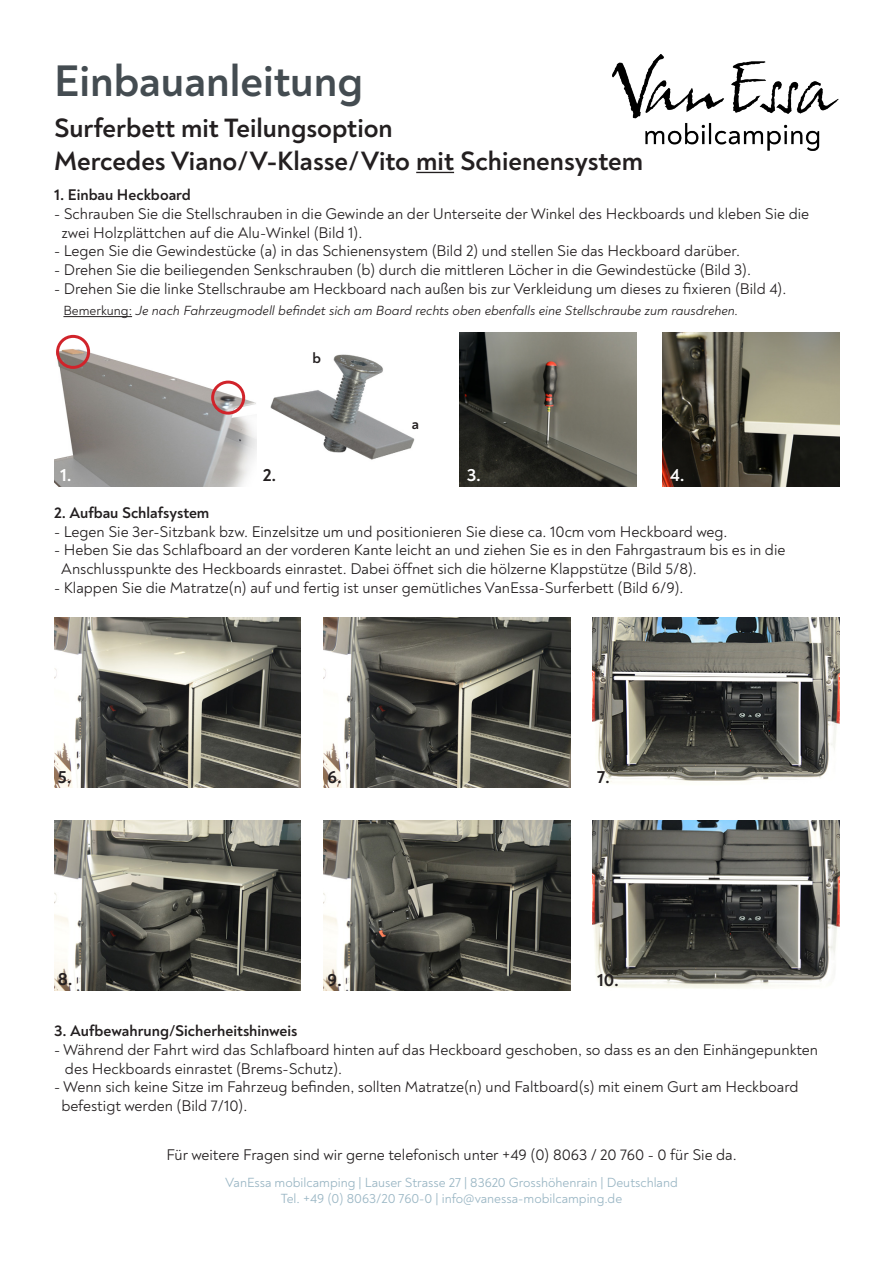
<style>
.page{position:relative;width:893px;height:1263px;background:#fff}
.page>*{position:absolute;margin:0;border:0;box-sizing:border-box;transform-origin:0 0}
.t1{font:700 45px "Noah";color:#444c51}
.t2{font:700 27px "Noah";color:#231f20}
.t3{font:700 18px "Noah";color:#231f20}
.t4{font:700 18px "Noah";color:#fff}
.t5{font:15.75px "Noah";color:#231f20}
.t6{font:700 15.75px "Noah";color:#231f20}
.t7{font:700 15px "Noah";color:#231f20}
.t8{font:13.5px "Noah";color:#9ab6c4}
.t9{font:italic 13.5px "Noah";color:#231f20}
.s1{font-style:normal}
</style>
<div class="page">
<img style="left:662px;top:332px;width:178px;height:154px">
<img style="left:459px;top:332px;width:178px;height:154px">
<img style="left:270px;top:354px;width:145px;height:106px">
<img style="left:54px;top:353px;width:203px;height:133px">
<hr style="left:63px;top:316px;width:69px;height:1px;background:#231f20">
<hr style="left:416px;top:172px;width:38px;height:1px;background:#231f20">
<svg style="left:55px;top:334px;width:37px;height:36px"></svg>
<svg style="left:210px;top:379px;width:37px;height:37px"></svg>
<img style="left:612px;top:54px;width:227px;height:96px">
<img style="left:323px;top:618px;width:247px;height:170px">
<img style="left:593px;top:618px;width:246px;height:164px">
<img style="left:54px;top:820px;width:247px;height:170px">
<img style="left:54px;top:618px;width:247px;height:170px">
<img style="left:593px;top:820px;width:246px;height:169px">
<img style="left:323px;top:820px;width:247px;height:171px">
<p class="t1" style="left:54px;top:53px;width:310px">Einbauanleitung</p>
<p class="t2" style="left:54px;top:111px;width:340px">Surferbett mit Teilungsoption</p>
<p class="t2" style="left:54px;top:144px;width:590px">Mercedes Viano/V-Klasse/Vito mit Schienensystem</p>
<p class="t6" style="left:54px;top:184px;width:138px">1. Einbau Heckboard</p>
<p class="t5" style="left:54px;top:204px;width:756px">- Schrauben Sie die Stellschrauben in die Gewinde an der Unterseite der Winkel des Heckboards und kleben Sie die</p>
<p class="t5" style="left:61px;top:223px;width:302px">zwei Holzplättchen auf die Alu-Winkel (Bild 1).</p>
<p class="t5" style="left:54px;top:241px;width:687px">- Legen Sie die Gewindestücke (a) in das Schienensystem (Bild 2) und stellen Sie das Heckboard darüber.</p>
<p class="t5" style="left:54px;top:260px;width:698px">- Drehen Sie die beiliegenden Senkschrauben (b) durch die mittleren Löcher in die Gewindestücke (Bild 3).</p>
<p class="t5" style="left:54px;top:279px;width:734px">- Drehen Sie die linke Stellschraube am Heckboard nach außen bis zur Verkleidung um dieses zu fixieren (Bild 4).</p>
<p class="t9" style="left:63px;top:302px;width:676px"><span class="s1">Bemerkung:</span> Je nach Fahrzeugmodell befindet sich am Board rechts oben ebenfalls eine Stellschraube zum rausdrehen.</p>
<p class="t7" style="left:313px;top:348px;width:10px">b</p>
<p class="t7" style="left:412px;top:414px;width:9px">a</p>
<p class="t4" style="left:60px;top:464px;width:13px">1.</p>
<p class="t3" style="left:263px;top:464px;width:15px">2.</p>
<p class="t4" style="left:467px;top:464px;width:16px">3.</p>
<p class="t4" style="left:670px;top:464px;width:16px">4.</p>
<p class="t6" style="left:54px;top:502px;width:157px">2. Aufbau Schlafsystem</p>
<p class="t5" style="left:54px;top:522px;width:675px">- Legen Sie 3er-Sitzbank bzw. Einzelsitze um und positionieren Sie diese ca. 10cm vom Heckboard weg.</p>
<p class="t5" style="left:54px;top:540px;width:733px">- Heben Sie das Schlafboard an der vorderen Kante leicht an und ziehen Sie es in den Fahrgastraum bis es in die</p>
<p class="t5" style="left:61px;top:559px;width:637px">Anschlusspunkte des Heckboards einrastet. Dabei öffnet sich die hölzerne Klappstütze (Bild 5/8).</p>
<p class="t5" style="left:54px;top:578px;width:631px">- Klappen Sie die Matratze(n) auf und fertig ist unser gemütliches VanEssa-Surferbett (Bild 6/9).</p>
<p class="t3" style="left:58px;top:766px;width:15px">5.</p>
<p class="t3" style="left:327px;top:766px;width:16px">6.</p>
<p class="t3" style="left:597px;top:766px;width:14px">7.</p>
<p class="t3" style="left:58px;top:967px;width:16px">8.</p>
<p class="t3" style="left:327px;top:969px;width:16px">9.</p>
<p class="t3" style="left:597px;top:969px;width:24px">10.</p>
<p class="t6" style="left:54px;top:1020px;width:245px">3. Aufbewahrung/Sicherheitshinweis</p>
<p class="t5" style="left:54px;top:1040px;width:765px">- Während der Fahrt wird das Schlafboard hinten auf das Heckboard geschoben, so dass es an den Einhängepunkten</p>
<p class="t5" style="left:65px;top:1058px;width:279px">des Heckboards einrastet (Brems-Schutz).</p>
<p class="t5" style="left:54px;top:1077px;width:746px">- Wenn sich keine Sitze im Fahrzeug befinden, sollten Matratze(n) und Faltboard(s) mit einem Gurt am Heckboard</p>
<p class="t5" style="left:61px;top:1096px;width:187px">befestigt werden (Bild 7/10).</p>
<p class="t5" style="left:166px;top:1145px;width:572px">Für weitere Fragen sind wir gerne telefonisch unter +49 (0) 8063 / 20 760 - 0 für Sie da.</p>
<p class="t8" style="left:225px;top:1174px;width:454px">VanEssa mobilcamping | Lauser Strasse 27 | 83620 Grosshöhenrain | Deutschland</p>
<p class="t8" style="left:281px;top:1190px;width:343px">Tel. +49 (0) 8063/20 760-0 | info@vanessa-mobilcamping.de</p>
</div>
